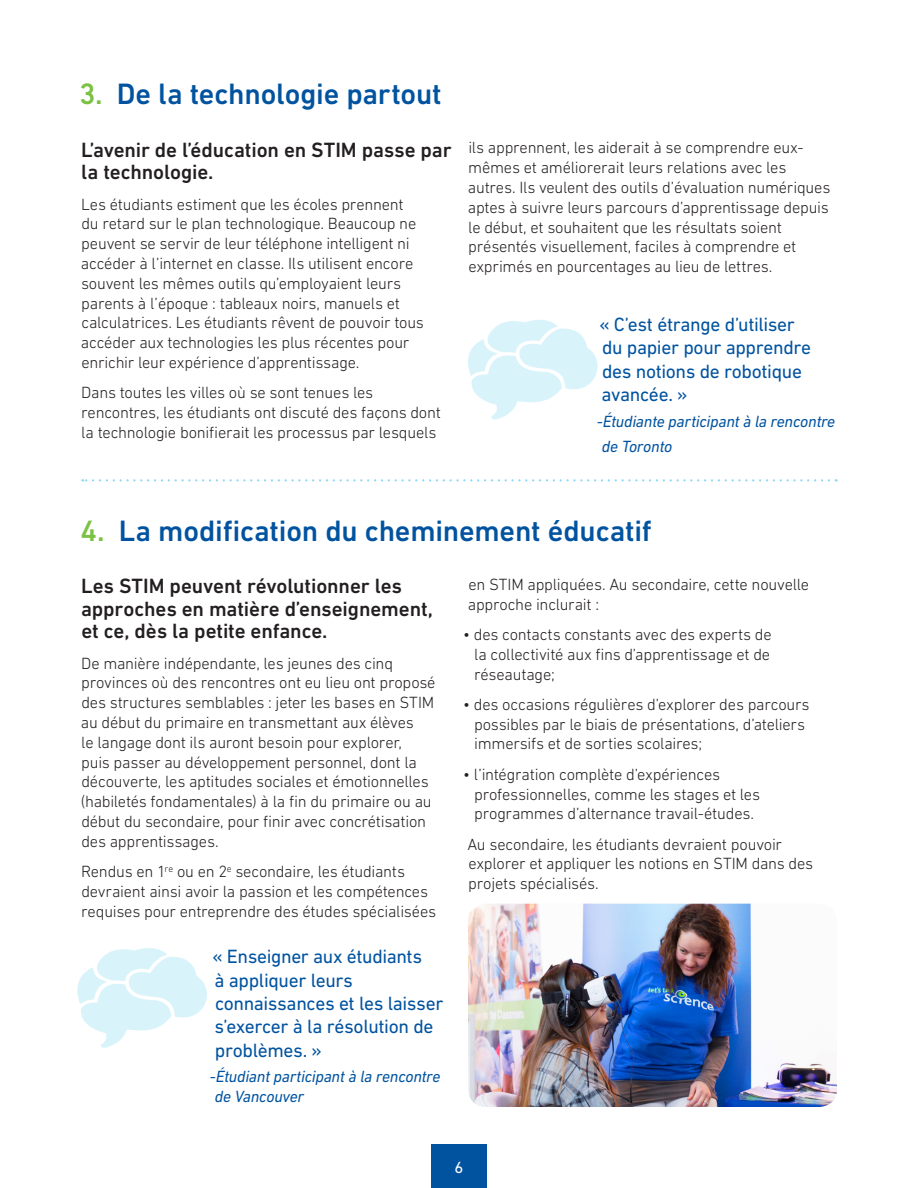
<style>
.page{position:relative;width:918px;height:1188px;background:#fff}
.page>*{position:absolute;margin:0;border:0;box-sizing:border-box;transform-origin:0 0}
.Body_Copy{font:500 30px "DIN Next W1 G";letter-spacing:-.005em;color:#0153a0}
.Body_Copy-2{font:500 21px/22.5px "DIN Next W1 G";letter-spacing:-.005em;color:#231f20}
.Body_Copy-3{font:19.5px/23.5px "DIN Next W1 G";letter-spacing:-.015em;color:#0153a0}
.Body_Copy-4{font:300 16.5px/19.8px "DIN Next W1 G";letter-spacing:-.015em;color:#231f20}
.Body_Copy-5{font:italic 16.5px/25.5px "DIN Next W1 G";letter-spacing:-.015em;color:#0153a0}
.t1{font:16.5px "DIN Next W1 G";color:#fff}
.s1{color:#7bc142}
</style>
<div class="page">
<div style="left:431px;top:1145px;width:56px;height:43px;background:#0153a0"></div>
<svg style="left:468px;top:320px;width:130px;height:100px"></svg>
<svg style="left:77px;top:948px;width:130px;height:100px"></svg>
<svg style="left:82px;top:479px;width:747px;height:3px"></svg>
<img style="left:468px;top:904px;width:369px;height:203px">
<p class="Body_Copy" style="left:79px;top:77px;width:364px"><span class="s1">3.</span> De la technologie partout</p>
<p class="Body_Copy-2" style="left:81px;top:138px;width:372px">L’avenir de l’éducation en STIM passe par la technologie.</p>
<p class="Body_Copy-4" style="left:81px;top:194px;width:344px">Les étudiants estiment que les écoles prennent du retard sur le plan technologique. Beaucoup ne peuvent se servir de leur téléphone intelligent ni accéder à l’internet en classe. Ils utilisent encore souvent les mêmes outils qu’employaient leurs parents à l’époque : tableaux noirs, manuels et calculatrices. Les étudiants rêvent de pouvoir tous accéder aux technologies les plus récentes pour enrichir leur expérience d’apprentissage.</p>
<p class="Body_Copy-4" style="left:81px;top:383px;width:361px">Dans toutes les villes où se sont tenues les rencontres, les étudiants ont discuté des façons dont la technologie bonifierait les processus par lesquels</p>
<p class="Body_Copy-4" style="left:468px;top:138px;width:364px">ils apprennent, les aiderait à se comprendre eux&shy;mêmes et améliorerait leurs relations avec les autres. Ils veulent des outils d’évaluation numériques aptes à suivre leurs parcours d’apprentissage depuis le début, et souhaitent que les résultats soient présentés visuellement, faciles à comprendre et exprimés en pourcentages au lieu de lettres.</p>
<p class="Body_Copy-3" style="left:599px;top:312px;width:213px">« C’est étrange d’utiliser du papier pour apprendre des notions de robotique avancée. »</p>
<p class="Body_Copy-5" style="left:602px;top:408px;width:235px;text-indent:-5px">-Étudiante participant à la rencontre de Toronto</p>
<p class="Body_Copy" style="left:81px;top:513px;width:573px"><span class="s1">4.</span> La modification du cheminement éducatif</p>
<p class="Body_Copy-2" style="left:81px;top:575px;width:353px">Les STIM peuvent révolutionner les approches en matière d’enseignement, et ce, dès la petite enfance.</p>
<p class="Body_Copy-4" style="left:81px;top:653px;width:356px">De manière indépendante, les jeunes des cinq provinces où des rencontres ont eu lieu ont proposé des structures semblables : jeter les bases en STIM au début du primaire en transmettant aux élèves<br>le langage dont ils auront besoin pour explorer,<br>puis passer au développement personnel, dont la découverte, les aptitudes sociales et émotionnelles (habiletés fondamentales) à la fin du primaire ou au début du secondaire, pour finir avec concrétisation des apprentissages.</p>
<p class="Body_Copy-4" style="left:81px;top:861px;width:356px">Rendus en 1<sup>re</sup> ou en 2<sup>e</sup> secondaire, les étudiants devraient ainsi avoir la passion et les compétences requises pour entreprendre des études spécialisées</p>
<p class="Body_Copy-3" style="left:212px;top:945px;width:233px">« Enseigner aux étudiants<br>à appliquer leurs connaissances et les laisser s’exercer à la résolution de problèmes. »</p>
<p class="Body_Copy-5" style="left:215px;top:1066px;width:227px;line-height:19.8px;text-indent:-5px">-Étudiant participant à la rencontre de Vancouver</p>
<p class="Body_Copy-4" style="left:468px;top:574px;width:343px">en STIM appliquées. Au secondaire, cette nouvelle approche inclurait :</p>
<p class="Body_Copy-4" style="left:474px;top:624px;width:299px;text-align:justify;text-indent:-11px">• des contacts constants avec des experts de la collectivité aux fins d’apprentissage et de réseautage;</p>
<p class="Body_Copy-4" style="left:474px;top:694px;width:337px;text-indent:-11px">• des occasions régulières d’explorer des parcours possibles par le biais de présentations, d’ateliers immersifs et de sorties scolaires;</p>
<p class="Body_Copy-4" style="left:474px;top:764px;width:287px;text-indent:-11px">• l’intégration complète d’expériences professionnelles, comme les stages et les programmes d’alternance travail-études.</p>
<p class="Body_Copy-4" style="left:467px;top:834px;width:347px">Au secondaire, les étudiants devraient pouvoir explorer et appliquer les notions en STIM dans des projets spécialisés.</p>
<p class="t1" style="left:455px;top:1158px;width:10px">6</p>
</div>
